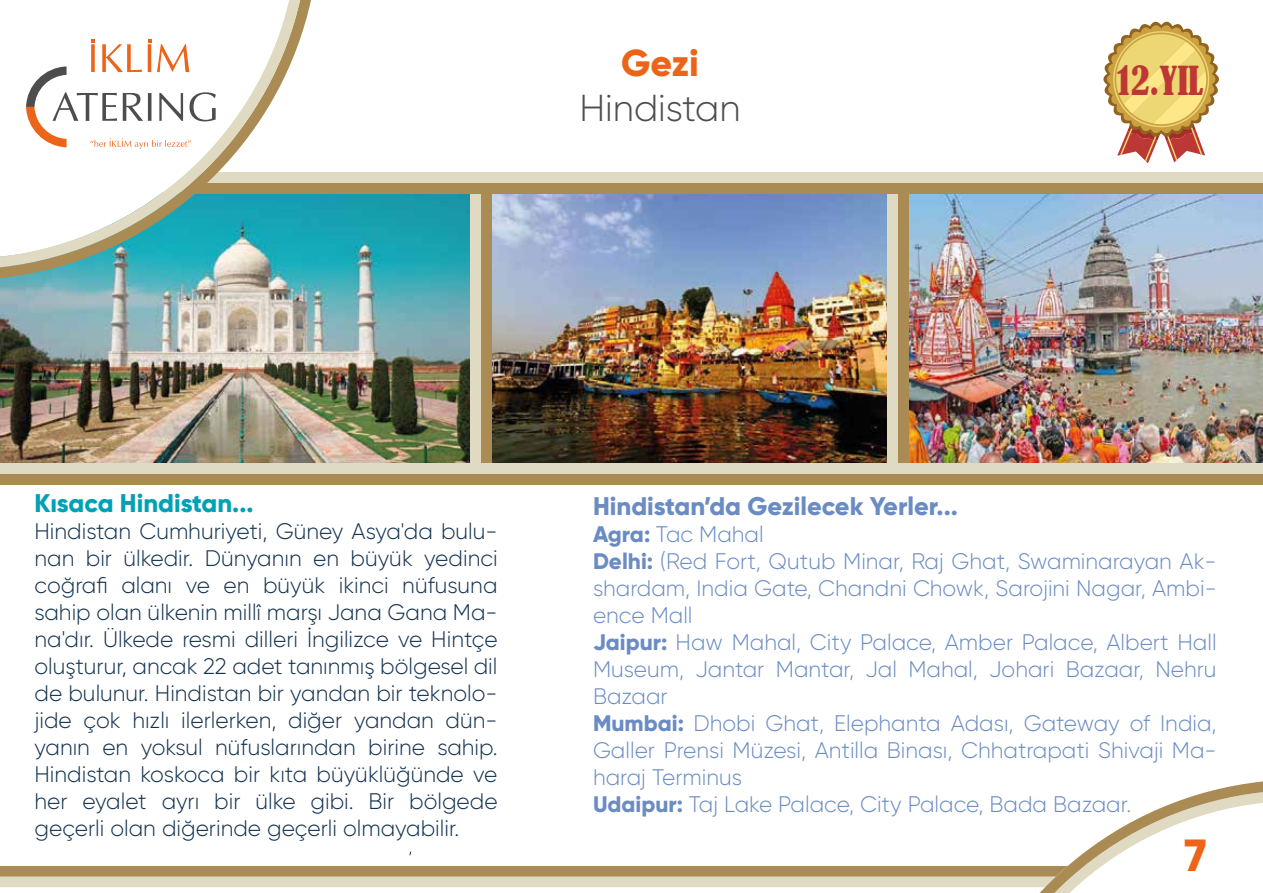
<style>
.page{position:relative;width:1263px;height:893px;background:#fff}
.page>*{position:absolute;margin:0;border:0;box-sizing:border-box;transform-origin:0 0}
.t1{font:800 45px "Gilroy";color:#eb6417}
.t2{font:300 37.5px "Gilroy";color:#4e4d4e}
.t3{font:condensed 37.5px "Bernard";color:#bd3835}
.t4{font:800 37.5px "Gilroy";color:#eb6417}
.t5{font:800 25.5px "Gilroy";color:#6b8cc3}
.t6{font:800 25.5px "Gilroy";color:#00a1b4}
.t7{font:300 22.5px/27px "Gilroy";color:#12324f;text-align:justify}
.t8{font:300 22.5px/27px "Gilroy";color:#6b8cc3}
.s1{font-weight:800}
</style>
<div class="page">
<svg style="left:1103px;top:22px;width:116px;height:141px"></svg>
<svg style="left:0;top:781px;width:1263px;height:112px"></svg>
<img style="left:0;top:194px;width:470px;height:269px">
<img style="left:492px;top:194px;width:395px;height:269px">
<img style="left:909px;top:194px;width:354px;height:269px">
<div style="left:470px;top:193px;width:11px;height:270px;background:#e0dac2"></div>
<div style="left:481px;top:193px;width:11px;height:270px;background:#ab8b54"></div>
<div style="left:887px;top:193px;width:11px;height:270px;background:#e0dac2"></div>
<div style="left:898px;top:193px;width:11px;height:270px;background:#ab8b54"></div>
<div style="left:191px;top:172px;width:1072px;height:11px;background:#e0dac2"></div>
<div style="left:191px;top:183px;width:1072px;height:11px;background:#ab8b54"></div>
<svg style="left:0;top:0;width:311px;height:278px"></svg>
<svg style="left:0;top:0;width:300px;height:267px"></svg>
<div style="left:0;top:463px;width:1263px;height:11px;background:#e0dac2"></div>
<div style="left:0;top:474px;width:1263px;height:11px;background:#ab8b54"></div>
<h2 class="t4" style="left:621px;top:39px;width:79px">Gezi</h2>
<h2 class="t2" style="left:579px;top:85px;width:163px">Hindistan</h2>
<h2 class="t3" style="left:1117px;top:58px;width:88px">12.YIL</h2>
<p class="t6" style="left:34px;top:487px;width:221px">Kısaca Hindistan...</p>
<p class="t7" style="left:34px;top:518px;width:465px">Hindistan Cumhuriyeti, Güney Asya'da bulu&shy;nan bir ülkedir. Dünyanın en büyük yedinci coğrafi alanı ve en büyük ikinci nüfusuna sahip olan ülkenin millî marşı Jana Gana Ma&shy;na'dır. Ülkede resmi dilleri İngilizce ve Hintçe oluşturur, ancak 22 adet tanınmış bölgesel dil de bulunur. Hindistan bir yandan bir teknolo&shy;jide çok hızlı ilerlerken, diğer yandan dün&shy;yanın en yoksul nüfuslarından birine sahip.<br>Hindistan koskoca bir kıta büyüklüğünde ve her eyalet ayrı bir ülke gibi. Bir bölgede geçerli olan diğerinde geçerli olmayabilir.</p>
<p class="t5" style="left:593px;top:490px;width:366px">Hindistan’da Gezilecek Yerler...</p>
<p class="t8" style="left:593px;top:521px;width:625px"><span class="s1">Agra:</span> Tac Mahal<br><span class="s1">Delhi:</span> (Red Fort, Qutub Minar, Raj Ghat, Swaminarayan Ak&shy;shardam, India Gate, Chandni Chowk, Sarojini Nagar, Ambi&shy;ence Mall<br><span class="s1">Jaipur:</span> Haw Mahal, City Palace, Amber Palace, Albert Hall Museum, Jantar Mantar, Jal Mahal, Johari Bazaar, Nehru Bazaar<br><span class="s1">Mumbai:</span> Dhobi Ghat, Elephanta Adası, Gateway of India, Galler Prensi Müzesi, Antilla Binası, Chhatrapati Shivaji Ma&shy;haraj Terminus<br><span class="s1">Udaipur:</span> Taj Lake Palace, City Palace, Bada Bazaar.</p>
<h1 class="t1" style="left:1184px;top:827px;width:24px">7</h1>
</div>
